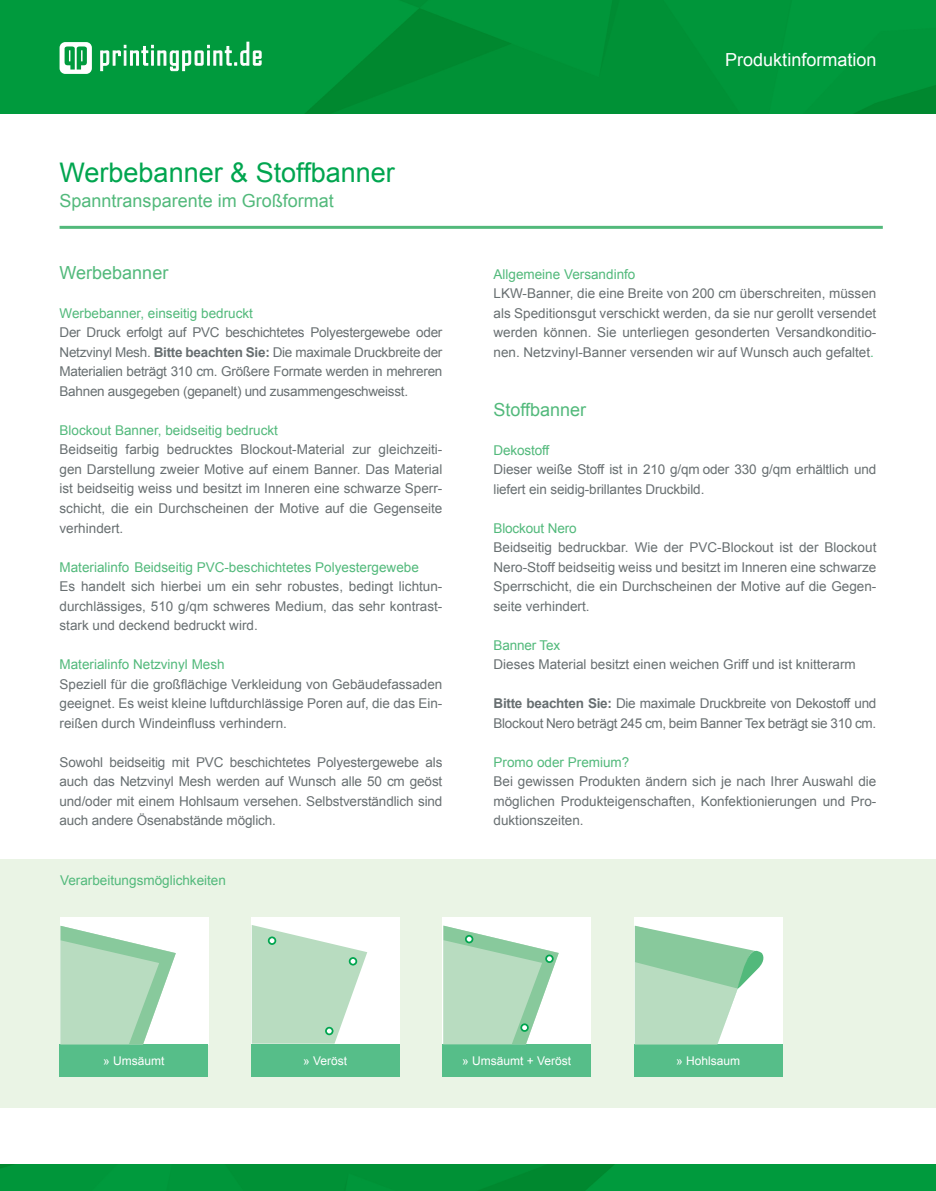
<style>
.page{position:relative;width:936px;height:1191px;background:#fff}
.page>*{position:absolute;margin:0;border:0;box-sizing:border-box;transform-origin:0 0}
.t1{font:27px "Arial";color:#00a54f}
.t2{font:18px "Arial";color:#52b97b}
.t3{font:18px "Arial";color:#fff}
.t4{font:13.5px/19.5px "Arial";color:#686f71;text-align:justify}
.t5{font:13.5px "Arial";color:#52b97b}
.t6{font:13.5px/19.5px "Arial";letter-spacing:-.02em;color:#686f71}
.t7{font:12px "Arial";color:#fff}
.s1{font-weight:700}
.s2{color:#52b97b}
</style>
<div class="page">
<img style="left:0;top:0;width:935px;height:113px">
<img style="left:0;top:1164px;width:935px;height:27px">
<hr style="left:60px;top:226px;width:822px;height:3px;background:#52b97b">
<svg style="left:100px;top:41px;width:162px;height:30px"></svg>
<svg style="left:60px;top:42px;width:32px;height:32px"></svg>
<div style="left:0;top:859px;width:935px;height:248px;background:#eaf4e5"></div>
<div style="left:60px;top:917px;width:148px;height:128px;background:#fff"></div>
<div style="left:60px;top:1044px;width:148px;height:33px;background:#56be89"></div>
<svg style="left:60px;top:925px;width:116px;height:119px"></svg>
<div style="left:634px;top:917px;width:148px;height:128px;background:#fff"></div>
<div style="left:634px;top:1044px;width:148px;height:33px;background:#56be89"></div>
<svg style="left:634px;top:925px;width:130px;height:119px"></svg>
<div style="left:442px;top:917px;width:149px;height:128px;background:#fff"></div>
<div style="left:442px;top:1044px;width:148px;height:33px;background:#56be89"></div>
<svg style="left:443px;top:925px;width:115px;height:119px"></svg>
<div style="left:251px;top:917px;width:149px;height:128px;background:#fff"></div>
<div style="left:251px;top:1044px;width:148px;height:33px;background:#56be89"></div>
<svg style="left:252px;top:925px;width:115px;height:118px"></svg>
<h1 class="t1" style="left:60px;top:154px;width:337px">Werbebanner &amp; Stoffbanner</h1>
<h2 class="t2" style="left:60px;top:189px;width:276px">Spanntransparente im Großformat</h2>
<h2 class="t2" style="left:60px;top:261px;width:110px">Werbebanner</h2>
<p class="t5" style="left:60px;top:304px;width:195px">Werbebanner, einseitig bedruckt</p>
<p class="t4" style="left:60px;top:323px;width:384px">Der Druck erfolgt auf PVC beschichtetes Polyestergewebe oder Netzvinyl Mesh. <span class="s1">Bitte beachten Sie:</span> Die maximale Druckbreite der Materialien beträgt 310 cm. Größere Formate werden in mehreren Bahnen ausgegeben (gepanelt) und zusammengeschweisst.</p>
<p class="t5" style="left:60px;top:421px;width:220px">Blockout Banner, beidseitig bedruckt</p>
<p class="t4" style="left:60px;top:440px;width:384px">Beidseitig farbig bedrucktes Blockout-Material zur gleichzeiti&shy;gen Darstellung zweier Motive auf einem Banner. Das Material ist beidseitig weiss und besitzt im Inneren eine schwarze Sperr&shy;schicht, die ein Durchscheinen der Motive auf die Gegenseite verhindert.</p>
<p class="t5" style="left:60px;top:558px;width:361px">Materialinfo Beidseitig PVC-beschichtetes Polyestergewebe</p>
<p class="t4" style="left:60px;top:577px;width:384px">Es handelt sich hierbei um ein sehr robustes, bedingt lichtun&shy;durchlässiges, 510 g/qm schweres Medium, das sehr kontrast&shy;stark und deckend bedruckt wird.</p>
<p class="t5" style="left:60px;top:655px;width:167px">Materialinfo Netzvinyl Mesh</p>
<p class="t4" style="left:60px;top:674px;width:384px">Speziell für die großflächige Verkleidung von Gebäudefassaden geeignet. Es weist kleine luftdurchlässige Poren auf, die das Ein&shy;reißen durch Windeinfluss verhindern.</p>
<p class="t4" style="left:60px;top:752px;width:384px">Sowohl beidseitig mit PVC beschichtetes Polyestergewebe als auch das Netzvinyl Mesh werden auf Wunsch alle 50 cm geöst und/oder mit einem Hohlsaum versehen. Selbstverständlich sind auch andere Ösenabstände möglich.</p>
<p class="t5" style="left:60px;top:871px;width:167px">Verarbeitungsmöglichkeiten</p>
<h2 class="t3" style="left:725px;top:48px;width:153px">Produktinformation</h2>
<p class="t5" style="left:493px;top:265px;width:143px">Allgemeine Versandinfo</p>
<p class="t4" style="left:493px;top:284px;width:384px">LKW-Banner, die eine Breite von 200 cm überschreiten, müssen als Speditionsgut verschickt werden, da sie nur gerollt versendet werden können. Sie unterliegen gesonderten Versandkonditio&shy;nen. Netzvinyl-Banner versenden wir auf Wunsch auch gefaltet<span class="s2">.</span></p>
<h2 class="t2" style="left:493px;top:397px;width:94px">Stoffbanner</h2>
<p class="t5" style="left:493px;top:441px;width:57px">Dekostoff</p>
<p class="t4" style="left:493px;top:460px;width:384px">Dieser weiße Stoff ist in 210 g/qm oder 330 g/qm erhältlich und liefert ein seidig-brillantes Druckbild.</p>
<p class="t5" style="left:493px;top:519px;width:85px">Blockout Nero</p>
<p class="t4" style="left:493px;top:537px;width:384px">Beidseitig bedruckbar. Wie der PVC-Blockout ist der Blockout Nero-Stoff beidseitig weiss und besitzt im Inneren eine schwarze Sperrschicht, die ein Durchscheinen der Motive auf die Gegen&shy;seite verhindert.</p>
<p class="t5" style="left:493px;top:636px;width:68px">Banner Tex</p>
<p class="t4" style="left:493px;top:654px;width:364px">Dieses Material besitzt einen weichen Griff und ist knitterarm</p>
<p class="t6" style="left:493px;top:693px;width:384px"><span class="s1">Bitte beachten Sie:</span> Die maximale Druckbreite von Dekostoff und<br>Blockout Nero beträgt 245 cm, beim Banner Tex beträgt sie 310 cm.</p>
<p class="t5" style="left:493px;top:753px;width:137px">Promo oder Premium?</p>
<p class="t4" style="left:493px;top:771px;width:384px">Bei gewissen Produkten ändern sich je nach Ihrer Auswahl die möglichen Produkteigenschaften, Konfektionierungen und Pro&shy;duktionszeiten.</p>
<p class="t7" style="left:103px;top:1053px;width:63px">» Umsäumt</p>
<p class="t7" style="left:303px;top:1053px;width:46px">» Veröst</p>
<p class="t7" style="left:462px;top:1053px;width:111px">» Umsäumt + Veröst</p>
<p class="t7" style="left:676px;top:1053px;width:66px">» Hohlsaum</p>
</div>
